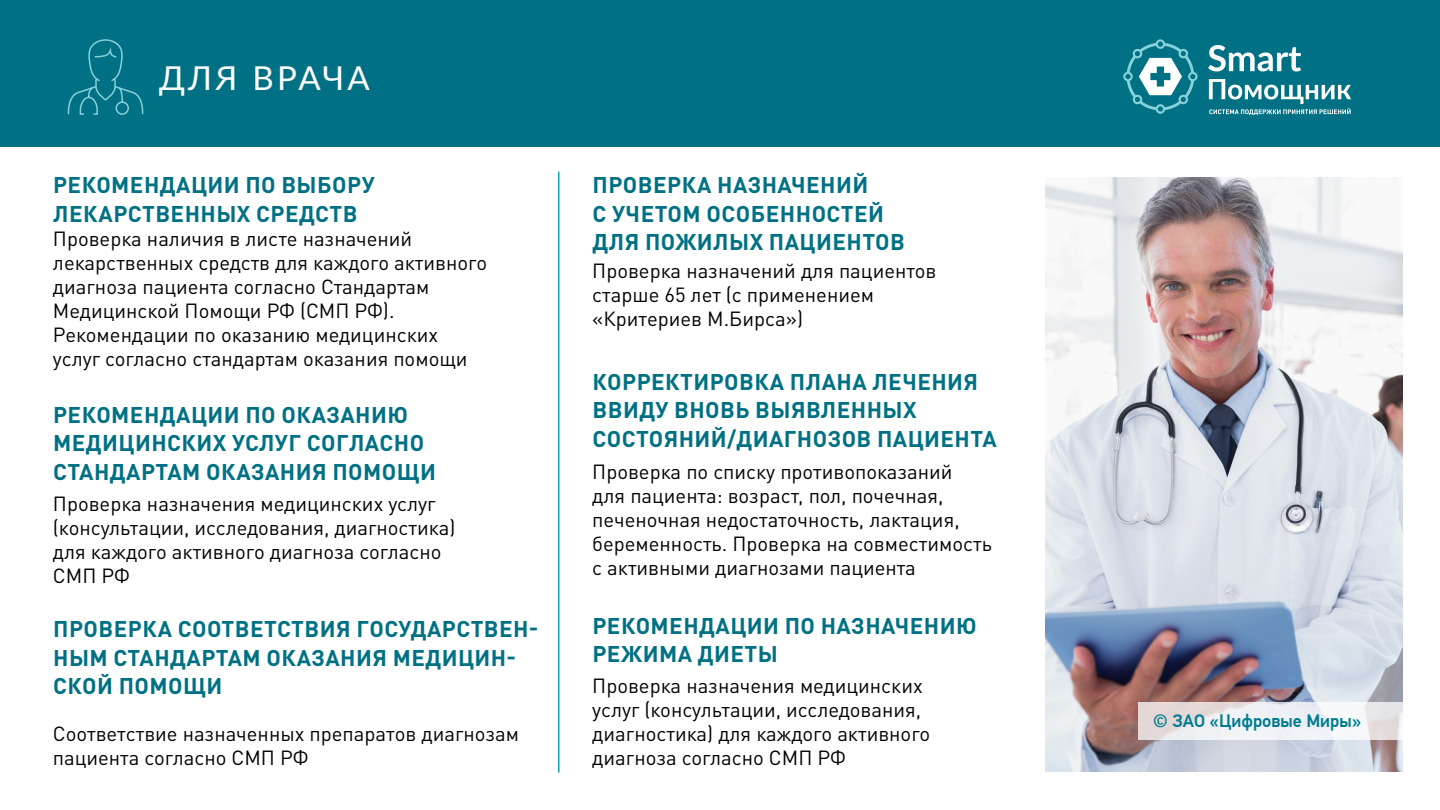
<style>
.page{position:relative;width:1440px;height:810px;background:#fff}
.page>*{position:absolute;margin:0;border:0;box-sizing:border-box;transform-origin:0 0}
.t1{font:33px "Lato";letter-spacing:.1em;color:#fff}
.t2{font:700 22.5px/28.5px "DIN Pro";letter-spacing:.02em;color:#007184}
.t3{font:20.25px/24px "DIN Pro";color:#000}
.t4{font:500 18px "PF Din Text Pro";color:#007c90}
</style>
<div class="page">
<img style="left:1046px;top:177px;width:356px;height:595px">
<svg style="left:1138px;top:702px;width:265px;height:37px;fill:#edeff4"></svg>
<div style="left:0;top:0;width:1440px;height:147px;background:#007184"></div>
<svg style="left:1208px;top:45px;width:93px;height:26px"></svg>
<svg style="left:1123px;top:39px;width:75px;height:75px"></svg>
<svg style="left:1209px;top:79px;width:142px;height:36px"></svg>
<svg style="left:67px;top:39px;width:77px;height:76px"></svg>
<hr style="left:558px;top:172px;width:1px;height:601px;background:#009fbb">
<h1 class="t1" style="left:159px;top:55px;width:212px">ДЛЯ ВРАЧА</h1>
<p class="t2" style="left:53px;top:168px;width:323px">РЕКОМЕНДАЦИИ ПО ВЫБОРУ<br>ЛЕКАРСТВЕННЫХ СРЕДСТВ</p>
<p class="t3" style="left:53px;top:225px;width:436px">Проверка наличия в листе назначений лекарственных средств для каждого активного диагноза пациента согласно Стандартам Медицинской Помощи РФ (СМП РФ).<br>Рекомендации по оказанию медицинских услуг согласно стандартам оказания помощи</p>
<p class="t2" style="left:53px;top:398px;width:384px">РЕКОМЕНДАЦИИ ПО ОКАЗАНИЮ<br>МЕДИЦИНСКИХ УСЛУГ СОГЛАСНО<br>СТАНДАРТАМ ОКАЗАНИЯ ПОМОЩИ</p>
<p class="t3" style="left:53px;top:490px;width:404px">Проверка назначения медицинских услуг (консультации, исследования, диагностика) для каждого активного диагноза согласно СМП РФ</p>
<p class="t2" style="left:53px;top:612px;width:487px">ПРОВЕРКА СООТВЕТСТВИЯ ГОСУДАРСТВЕН-<br>НЫМ СТАНДАРТАМ ОКАЗАНИЯ МЕДИЦИН-<br>СКОЙ ПОМОЩИ</p>
<p class="t3" style="left:53px;top:720px;width:468px">Соответствие назначенных препаратов диагнозам пациента согласно СМП РФ</p>
<p class="t2" style="left:593px;top:168px;width:314px">ПРОВЕРКА НАЗНАЧЕНИЙ<br>С УЧЕТОМ ОСОБЕННОСТЕЙ<br>ДЛЯ ПОЖИЛЫХ ПАЦИЕНТОВ</p>
<p class="t3" style="left:592px;top:257px;width:346px">Проверка назначений для пациентов старше 65 лет (с применением «Критериев М.Бирса»)</p>
<p class="t2" style="left:593px;top:365px;width:406px">КОРРЕКТИРОВКА ПЛАНА ЛЕЧЕНИЯ<br>ВВИДУ ВНОВЬ ВЫЯВЛЕННЫХ<br>СОСТОЯНИЙ/ДИАГНОЗОВ ПАЦИЕНТА</p>
<p class="t3" style="left:592px;top:457px;width:401px">Проверка по списку противопоказаний<br>для пациента: возраст, пол, почечная, печеночная недостаточность, лактация, беременность. Проверка на совместимость с активными диагнозами пациента</p>
<p class="t2" style="left:593px;top:609px;width:386px">РЕКОМЕНДАЦИИ ПО НАЗНАЧЕНИЮ<br>РЕЖИМА ДИЕТЫ</p>
<p class="t3" style="left:592px;top:672px;width:340px">Проверка назначения медицинских услуг (консультации, исследования, диагностика) для каждого активного диагноза согласно СМП РФ</p>
<p class="t4" style="left:1153px;top:710px;width:209px">© ЗАО «Цифровые Миры»</p>
</div>
